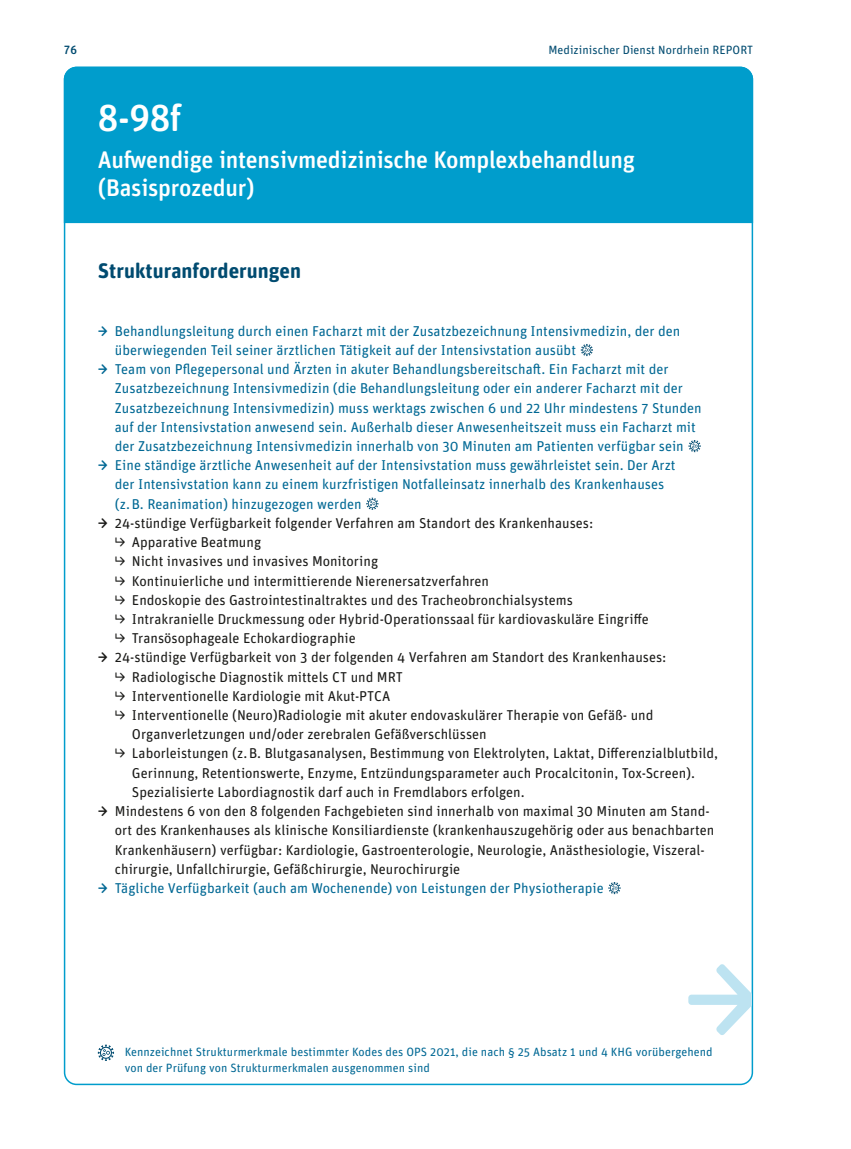
<style>
.page{position:relative;width:851px;height:1149px;background:#fff}
.page>*{position:absolute;margin:0;border:0;box-sizing:border-box;transform-origin:0 0}
.H3_OPS-Kode{font:500 37.5px "Unit Rounded Pro";color:#fff}
.H4_Factsheet_Bezeichnung_OPS{font:500 24px/28.5px "Unit Rounded Pro";letter-spacing:-.01em;color:#fff}
.t1{font:700 21px "Unit Rounded Pro";color:#004b70}
.t2{font:14.25px/19.2px "Unit Rounded Pro";color:#1a1a18}
.t3{font:14.25px/19.2px "Unit Rounded Pro";color:#006894}
.Unterzeilen{font:12px/15.6px "Unit Rounded Pro";letter-spacing:.005em;color:#006894}
.t4{font:12px "Unit Rounded Pro";letter-spacing:.005em;color:#004b70}
.t5{font:500 12px "Unit Rounded Pro";color:#004b70}
.s1{font-weight:500}
</style>
<div class="page">
<div style="left:64px;top:67px;width:689px;height:156px;background:#009dcc"></div>
<svg style="left:580px;top:344px;width:13px;height:12px"></svg>
<svg style="left:688px;top:440px;width:12px;height:12px"></svg>
<svg style="left:366px;top:497px;width:12px;height:12px"></svg>
<svg style="left:608px;top:882px;width:12px;height:11px"></svg>
<svg style="left:98px;top:1044px;width:16px;height:16px"></svg>
<svg style="left:688px;top:964px;width:63px;height:71px"></svg>
<p class="t5" style="left:64px;top:41px;width:15px">76</p>
<p class="t4" style="left:548px;top:41px;width:206px">Medizinischer Dienst Nordrhein REPORT</p>
<p class="H3_OPS-Kode" style="left:98px;top:91px;width:85px">8-98f</p>
<p class="H4_Factsheet_Bezeichnung_OPS" style="left:98px;top:144px;width:538px">Aufwendige intensivmedizinische Komplexbehandlung (Basisprozedur)</p>
<h3 class="t1" style="left:98px;top:255px;width:204px">Strukturanforderungen</h3>
<p class="t3" style="left:115px;top:320px;width:567px;text-indent:-17px"><span class="s1">→</span> Behandlungsleitung durch einen Facharzt mit der Zusatzbezeichnung Intensivmedizin, der den überwiegenden Teil seiner ärztlichen Tätigkeit auf der Intensivstation ausübt</p>
<p class="t3" style="left:115px;top:359px;width:588px;text-indent:-17px"><span class="s1">→</span> Team von Pflegepersonal und Ärzten in akuter Behandlungsbereitschaft. Ein Facharzt mit der Zusatzbezeichnung Intensivmedizin (die Behandlungsleitung oder ein anderer Facharzt mit der Zusatzbezeichnung Intensivmedizin) muss werktags zwischen 6 und 22 Uhr mindestens 7 Stunden auf der Intensivstation anwesend sein. Außerhalb dieser Anwesenheitszeit muss ein Facharzt mit der Zusatzbezeichnung Intensivmedizin innerhalb von 30 Minuten am Patienten verfügbar sein</p>
<p class="t3" style="left:115px;top:455px;width:562px;text-indent:-17px"><span class="s1">→</span> Eine ständige ärztliche Anwesenheit auf der Intensivstation muss gewährleistet sein. Der Arzt der Intensivstation kann zu einem kurzfristigen Notfalleinsatz innerhalb des Krankenhauses (z. B. Reanimation) hinzugezogen werden</p>
<p class="t2" style="left:98px;top:512px;width:497px"><span class="s1">→</span> 24-stündige Verfügbarkeit folgender Verfahren am Standort des Krankenhauses:</p>
<p class="t2" style="left:115px;top:531px;width:148px">↳ Apparative Beatmung</p>
<p class="t2" style="left:115px;top:551px;width:265px">↳ Nicht invasives und invasives Monitoring</p>
<p class="t2" style="left:115px;top:570px;width:376px">↳ Kontinuierliche und intermittierende Nierenersatzverfahren</p>
<p class="t2" style="left:115px;top:589px;width:459px">↳ Endoskopie des Gastrointestinaltraktes und des Tracheobronchialsystems</p>
<p class="t2" style="left:115px;top:608px;width:535px">↳ Intrakranielle Druckmessung oder Hybrid-Operationssaal für kardiovaskuläre Eingriffe</p>
<p class="t2" style="left:115px;top:627px;width:242px">↳ Transösophageale Echokardiographie</p>
<p class="t2" style="left:98px;top:647px;width:570px"><span class="s1">→</span> 24-stündige Verfügbarkeit von 3 der folgenden 4 Verfahren am Standort des Krankenhauses:</p>
<p class="t2" style="left:115px;top:666px;width:289px">↳ Radiologische Diagnostik mittels CT und MRT</p>
<p class="t2" style="left:115px;top:685px;width:277px">↳ Interventionelle Kardiologie mit Akut-PTCA</p>
<p class="t2" style="left:132px;top:704px;width:523px;text-indent:-17px">↳ Interventionelle (Neuro)Radiologie mit akuter endovaskulärer Therapie von Gefäß- und<br>Organverletzungen und/oder zerebralen Gefäßverschlüssen</p>
<p class="t2" style="left:132px;top:743px;width:587px;text-indent:-17px">↳ Laborleistungen (z. B. Blutgasanalysen, Bestimmung von Elektrolyten, Laktat, Differenzialblutbild,<br>Gerinnung, Retentionswerte, Enzyme, Entzündungsparameter auch Procalcitonin, Tox-Screen).<br>Spezialisierte Labordiagnostik darf auch in Fremdlabors erfolgen.</p>
<p class="t2" style="left:115px;top:800px;width:600px;text-indent:-17px"><span class="s1">→</span> Mindestens 6 von den 8 folgenden Fachgebieten sind innerhalb von maximal 30 Minuten am Stand&shy;ort des Krankenhauses als klinische Konsiliardienste (krankenhauszugehörig oder aus benachbarten Krankenhäusern) verfügbar: Kardiologie, Gastroenterologie, Neurologie, Anästhesiologie, Viszeral&shy;chirurgie, Unfallchirurgie, Gefäßchirurgie, Neurochirurgie</p>
<p class="t3" style="left:98px;top:877px;width:507px"><span class="s1">→</span> Tägliche Verfügbarkeit (auch am Wochenende) von Leistungen der Physiotherapie</p>
<p class="Unterzeilen" style="left:125px;top:1043px;width:589px">Kennzeichnet Strukturmerkmale bestimmter Kodes des OPS 2021, die nach § 25 Absatz 1 und 4 KHG vorübergehend von der Prüfung von Strukturmerkmalen ausgenommen sind</p>
</div>
